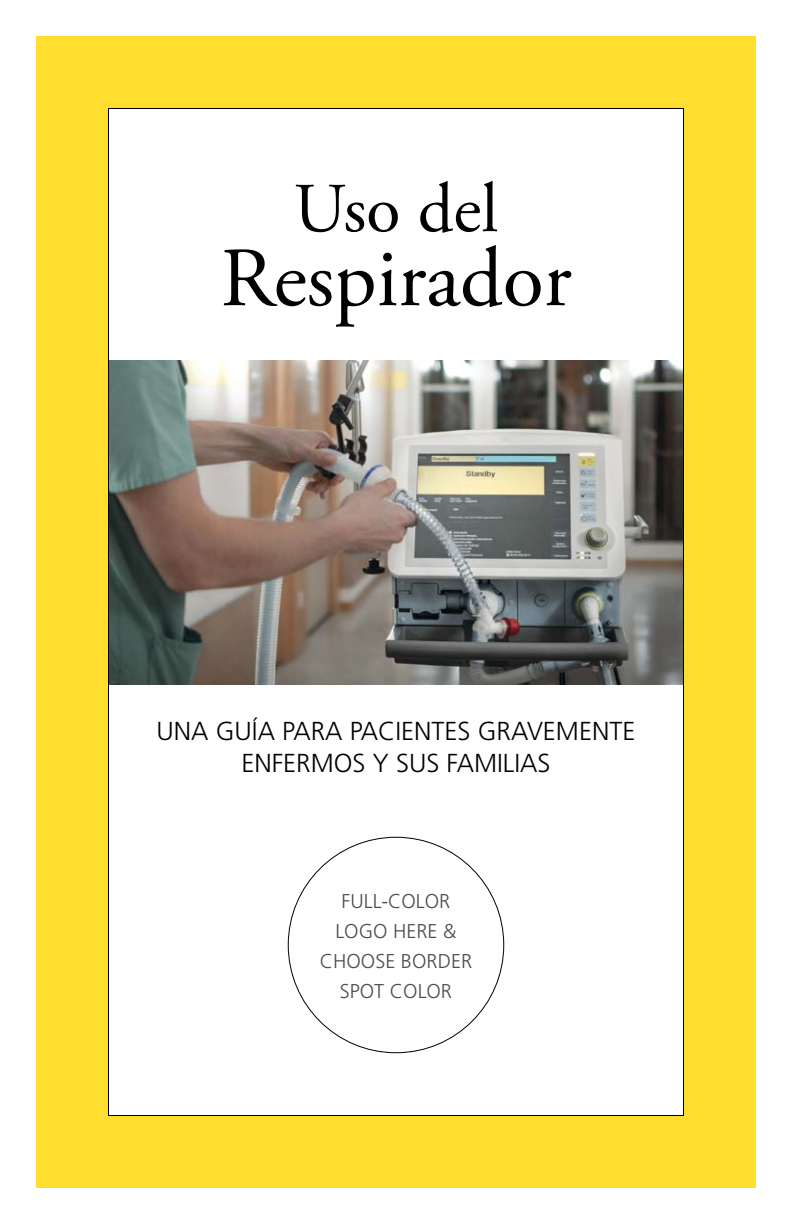
<style>
.page{position:relative;width:792px;height:1224px;background:#fff}
.page>*{position:absolute;margin:0;border:0;box-sizing:border-box;transform-origin:0 0}
.t1{font:84px "Adobe Garamond Pro";color:#000}
.t2{font:70px "Adobe Garamond Pro";color:#000}
.t3{font:300 26px/32px "Frutiger LT Std";color:#000;text-align:center}
.t4{font:300 20px/30px "Frutiger LT Std";color:#4d4d4f;text-align:center}
</style>
<div class="page">
<div style="left:36px;top:36px;width:720px;height:1152px;background:#ffde2f"></div>
<div style="left:108px;top:108px;width:576px;height:1008px;background:#fff"></div>
<img style="left:110px;top:360px;width:572px;height:324px">
<h2 class="t2" style="left:294px;top:167px;width:206px">Uso del</h2>
<h1 class="t1" style="left:220px;top:228px;width:353px">Respirador</h1>
<p class="t3" style="left:157px;top:715px;width:480px">UNA GUÍA PARA PACIENTES GRAVEMENTE<br>ENFERMOS Y SUS FAMILIAS</p>
<p class="t4" style="left:320px;top:886px;width:154px">FULL-COLOR<br>LOGO HERE &amp;<br>CHOOSE BORDER<br>SPOT COLOR</p>
</div>
